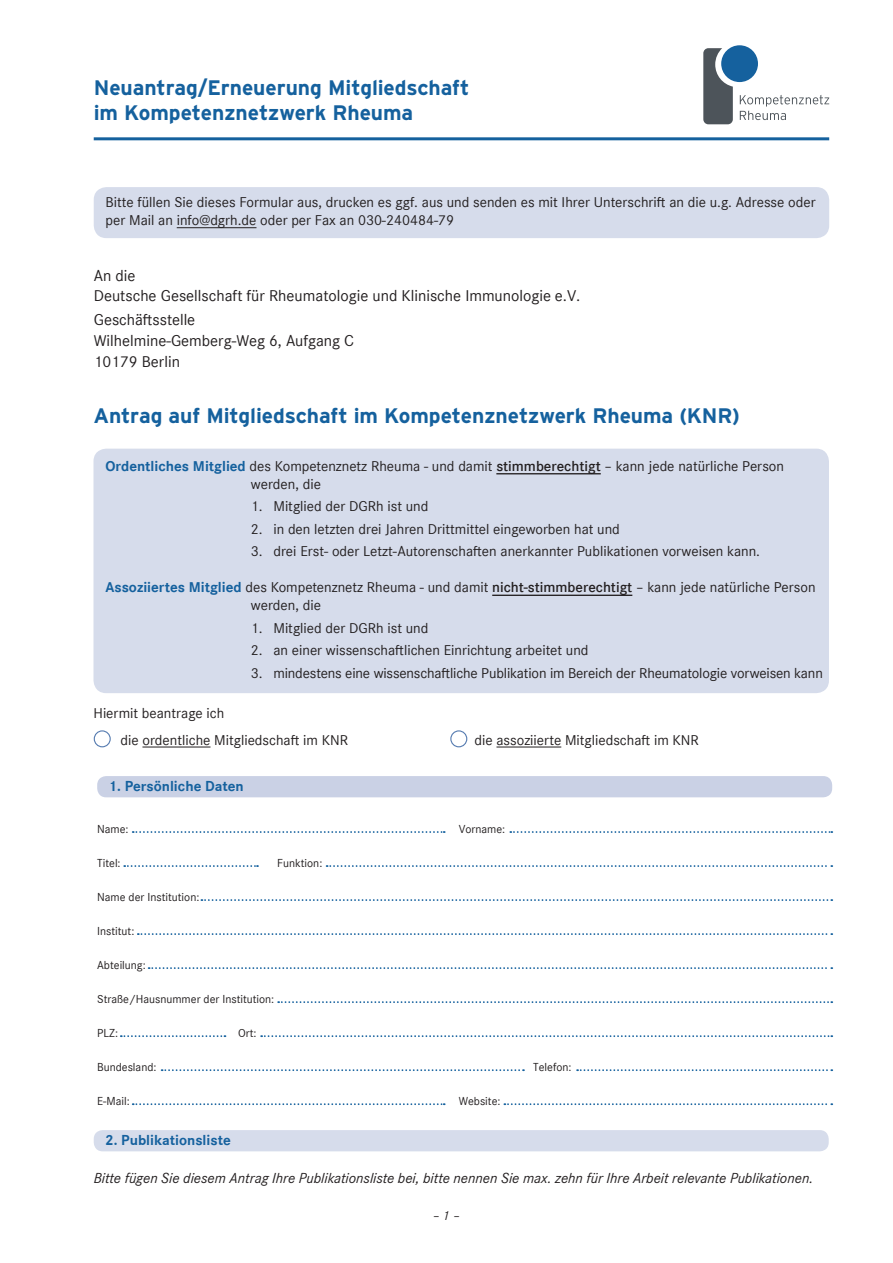
<style>
.page{position:relative;width:893px;height:1263px;background:#fff}
.page>*{position:absolute;margin:0;border:0;box-sizing:border-box;transform-origin:0 0}
.t1{font:700 21px/25.2px "Interstate";letter-spacing:-.005em;color:#15619e}
.t2{font:16.5px/21px "Corporate S Pro";color:#231f20}
.t3{font:15px/18px "Corporate S Pro";color:#231f20}
.t4{font:italic 15px "Corporate S Pro";color:#231f20}
.t5{font:700 15px "Corporate S";color:#15619e}
.t6{font:italic 13.5px "Corporate S Pro";color:#231f20}
.t7{font:12px "Corporate S";color:#231f20}
.s1{font-weight:700;color:#15619e}
.s2{font-weight:600}
</style>
<div class="page">
<svg style="left:201px;top:899px;width:631px;height:2px"></svg>
<svg style="left:261px;top:1035px;width:571px;height:2px"></svg>
<svg style="left:121px;top:1035px;width:104px;height:2px"></svg>
<svg style="left:327px;top:865px;width:505px;height:2px"></svg>
<svg style="left:278px;top:1001px;width:554px;height:2px"></svg>
<svg style="left:138px;top:933px;width:694px;height:2px"></svg>
<svg style="left:162px;top:1069px;width:362px;height:2px"></svg>
<svg style="left:149px;top:967px;width:683px;height:2px"></svg>
<svg style="left:133px;top:1103px;width:312px;height:2px"></svg>
<svg style="left:504px;top:1103px;width:328px;height:2px"></svg>
<svg style="left:577px;top:1069px;width:255px;height:2px"></svg>
<div style="left:97px;top:776px;width:735px;height:21px;background:#cad1e5;border-radius:9px"></div>
<div style="left:94px;top:1130px;width:735px;height:21px;background:#d6dceb;border-radius:9px"></div>
<div style="left:94px;top:187px;width:735px;height:51px;background:#d6dceb;border-radius:13px"></div>
<div style="left:93px;top:449px;width:736px;height:244px;background:#d6dceb;border-radius:13px"></div>
<svg style="left:740px;top:95px;width:89px;height:25px"></svg>
<svg style="left:703px;top:48px;width:30px;height:76px;background:#676d72"></svg>
<div style="left:721px;top:45px;width:37px;height:37px;background:#15619e;border-radius:50%"></div>
<svg style="left:133px;top:831px;width:312px;height:2px"></svg>
<svg style="left:124px;top:865px;width:134px;height:2px"></svg>
<svg style="left:510px;top:831px;width:322px;height:2px"></svg>
<hr style="left:177px;top:227px;width:79px;height:1px;background:#231f20">
<hr style="left:496px;top:473px;width:105px;height:1px;background:#231f20">
<hr style="left:492px;top:595px;width:140px;height:1px;background:#231f20">
<hr style="left:94px;top:137px;width:735px;height:3px;background:#15619e">
<hr style="left:142px;top:746px;width:68px;height:1px;background:#231f20">
<hr style="left:496px;top:746px;width:65px;height:1px;background:#231f20">
<div style="left:94px;top:730px;width:17px;height:17px;border:1px solid #557bb0;border-radius:50%"></div>
<div style="left:450px;top:730px;width:17px;height:17px;border:1px solid #557bb0;border-radius:50%"></div>
<h1 class="t1" style="left:94px;top:75px;width:377px">Neuantrag/Erneuerung Mitgliedschaft im Kompetenznetzwerk Rheuma</h1>
<p class="t3" style="left:106px;top:192px;width:711px">Bitte füllen Sie dieses Formular aus, drucken es ggf. aus und senden es mit Ihrer Unterschrift an die u.g. Adresse oder per Mail an info@dgrh.de oder per Fax an 030-240484-79</p>
<p class="t2" style="left:94px;top:264px;width:488px;line-height:20.2px">An die<br>Deutsche Gesellschaft für Rheumatologie und Klinische Immunologie e.V.</p>
<p class="t2" style="left:94px;top:308px;width:262px">Geschäftsstelle<br>Wilhelmine-Gemberg-Weg 6, Aufgang C<br>10179 Berlin</p>
<h1 class="t1" style="left:93px;top:403px;width:648px">Antrag auf Mitgliedschaft im Kompetenznetzwerk Rheuma (KNR)</h1>
<p class="t3" style="left:251px;top:456px;width:535px;text-indent:-146px"><span class="s1">Ordentliches Mitglied</span> des Kompetenznetz Rheuma - und damit <span class="s2">stimmberechtigt</span> – kann jede natürliche Person werden, die</p>
<p class="t3" style="left:251px;top:496px;width:179px">1. Mitglied der DGRh ist und</p>
<p class="t3" style="left:251px;top:519px;width:370px">2. in den letzten drei Jahren Drittmittel eingeworben hat und</p>
<p class="t3" style="left:251px;top:541px;width:511px">3. drei Erst- oder Letzt-Autorenschaften anerkannter Publikationen vorweisen kann.</p>
<p class="t3" style="left:251px;top:577px;width:566px;text-indent:-146px"><span class="s1">Assoziiertes Mitglied</span> des Kompetenznetz Rheuma - und damit <span class="s2">nicht-stimmberechtigt</span> – kann jede natürliche Person werden, die</p>
<p class="t3" style="left:251px;top:618px;width:179px">1. Mitglied der DGRh ist und</p>
<p class="t3" style="left:251px;top:640px;width:339px">2. an einer wissenschaftlichen Einrichtung arbeitet und</p>
<p class="t3" style="left:251px;top:663px;width:573px">3. mindestens eine wissenschaftliche Publikation im Bereich der Rheumatologie vorweisen kann</p>
<p class="t3" style="left:120px;top:698px;width:229px;line-height:27px;text-indent:-27px">Hiermit beantrage ich<br>die ordentliche Mitgliedschaft im KNR</p>
<p class="t3" style="left:474px;top:729px;width:226px">die assoziierte Mitgliedschaft im KNR</p>
<p class="t5" style="left:109px;top:774px;width:137px">1. Persönliche Daten</p>
<p class="t7" style="left:97px;top:820px;width:33px">Name:</p>
<p class="t7" style="left:459px;top:820px;width:48px">Vorname:</p>
<p class="t7" style="left:277px;top:854px;width:47px">Funktion:</p>
<p class="t7" style="left:97px;top:854px;width:25px">Titel:</p>
<p class="t7" style="left:97px;top:888px;width:104px">Name der Institution:</p>
<p class="t7" style="left:97px;top:922px;width:39px">Institut:</p>
<p class="t7" style="left:97px;top:956px;width:50px">Abteilung:</p>
<p class="t7" style="left:97px;top:990px;width:179px">Straße/Hausnummer der Institution:</p>
<p class="t7" style="left:97px;top:1024px;width:22px">PLZ:</p>
<p class="t7" style="left:238px;top:1024px;width:20px">Ort:</p>
<p class="t7" style="left:97px;top:1058px;width:61px">Bundesland:</p>
<p class="t7" style="left:533px;top:1058px;width:40px">Telefon:</p>
<p class="t7" style="left:459px;top:1092px;width:43px">Website:</p>
<p class="t7" style="left:97px;top:1092px;width:34px">E-Mail:</p>
<p class="t5" style="left:105px;top:1128px;width:127px">2. Publikationsliste</p>
<p class="t4" style="left:94px;top:1167px;width:721px">Bitte fügen Sie diesem Antrag Ihre Publikationsliste bei, bitte nennen Sie max. zehn für Ihre Arbeit relevante Publikationen.</p>
<p class="t6" style="left:433px;top:1206px;width:29px">–1 –</p>
</div>
